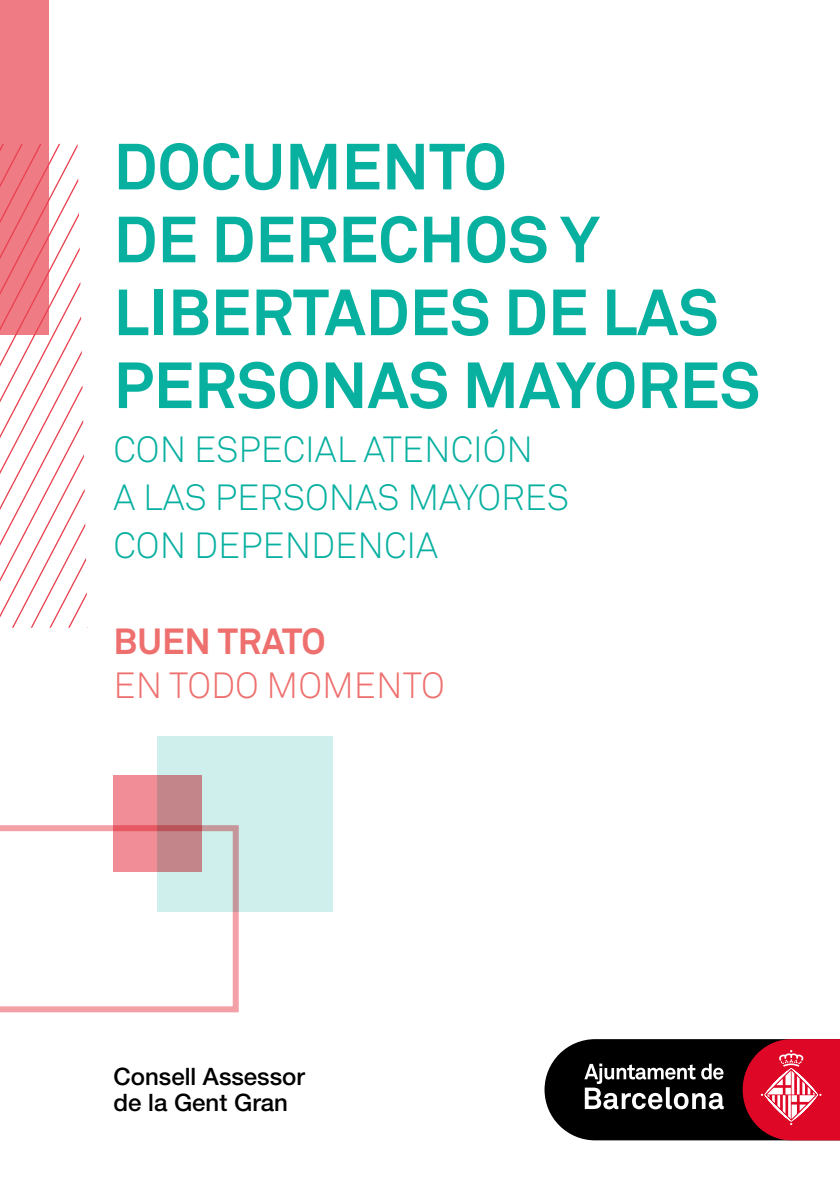
<style>
.page{position:relative;width:840px;height:1191px;background:#fff}
.page>*{position:absolute;margin:0;border:0;box-sizing:border-box;transform-origin:0 0}
.t1{font:700 64.2px/72.8px "Akkurat Pro";color:#08b0a0}
.t2{font:36px/48px "Akkurat Light Pro";color:#08b0a0}
.t3{font:36px "Akkurat Light Pro";color:#ee706e}
.t4{font:700 36px "Akkurat Pro";color:#ee706e}
.t5{font:500 24px/26px "Helvetica Neue LT Std";color:#000}
</style>
<div class="page">
<div style="left:0;top:0;width:48px;height:334px;background:#ef7b84"></div>
<div style="left:113px;top:775px;width:89px;height:97px;background:#f18d96"></div>
<svg style="left:544px;top:1039px;width:295px;height:101px;background:#5e2931"></svg>
<svg style="left:0;top:825px;width:238px;height:187px"></svg>
<svg style="left:157px;top:736px;width:176px;height:175px;background:#ccdddb"></svg>
<svg style="left:0;top:144px;width:88px;height:484px"></svg>
<p class="t1" style="left:113px;top:131px;width:648px">DOCUMENTO<br>DE DERECHOS Y<br>LIBERTADES DE LAS<br>PERSONAS MAYORES</p>
<h1 class="t2" style="left:113px;top:426px;width:457px">CON ESPECIAL ATENCIÓN<br>A LAS PERSONAS MAYORES<br>CON DEPENDENCIA</h1>
<h1 class="t4" style="left:113px;top:619px;width:213px">BUEN TRATO</h1>
<h1 class="t3" style="left:113px;top:664px;width:332px">EN TODO MOMENTO</h1>
<h1 class="t5" style="left:113px;top:1063px;width:193px">Consell Assessor de la Gent Gran</h1>
</div>
